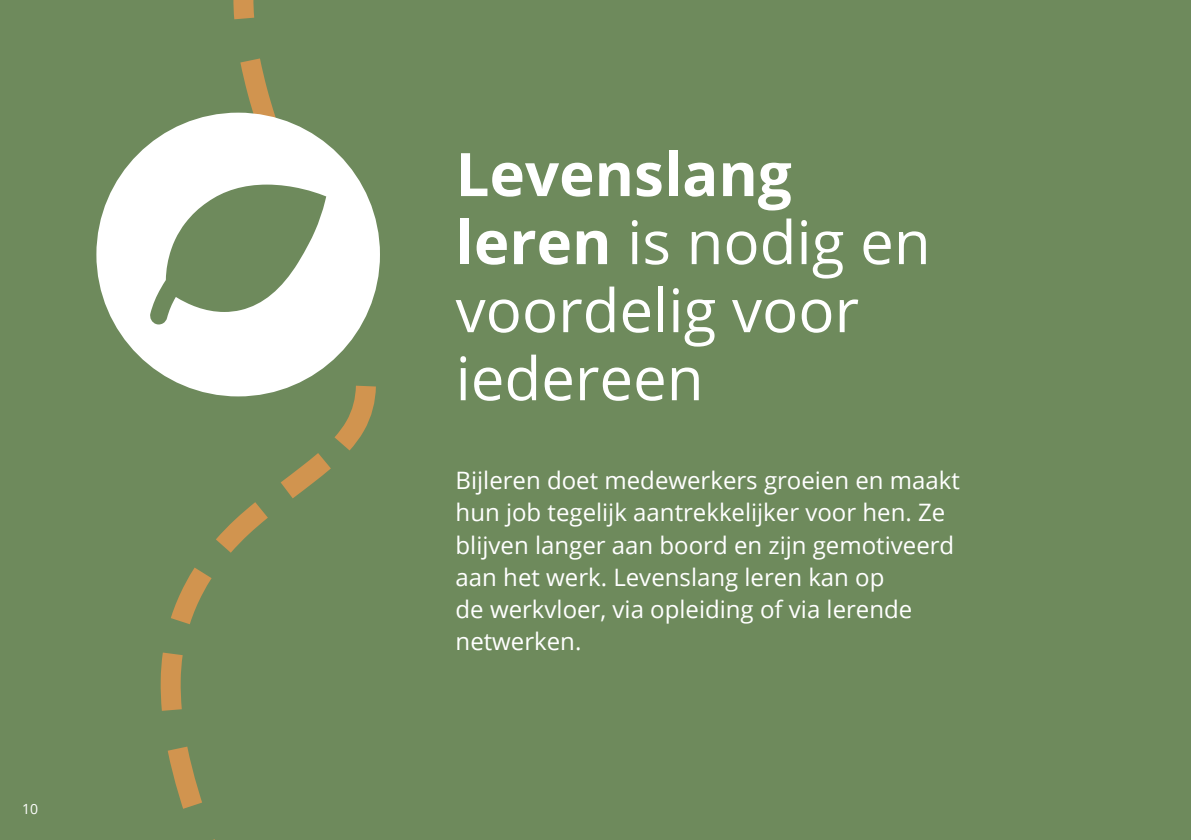
<style>
.page{position:relative;width:1191px;height:840px;background:#fff}
.page>*{position:absolute;margin:0;border:0;box-sizing:border-box;transform-origin:0 0}
.t1{font:60px/68px "Open Sans";color:#fff}
.t2{font:24px/32px "Open Sans";color:#fff}
.t3{font:14px "Open Sans";color:#fff}
.s1{font-weight:700}
</style>
<div class="page">
<div style="left:0;top:0;width:1191px;height:839px;background:#6e8a5c"></div>
<svg style="left:152px;top:0;width:228px;height:809px"></svg>
<div style="left:96px;top:113px;width:284px;height:283px;background:#fff;border-radius:50%"></div>
<svg style="left:149px;top:135px;width:192px;height:189px"></svg>
<p class="t3" style="left:22px;top:799px;width:18px">10</p>
<h1 class="t1" style="left:455px;top:139px;width:476px"><span class="s1">Levenslang leren</span> is nodig en voordelig voor iedereen</h1>
<p class="t2" style="left:455px;top:464px;width:506px">Bijleren doet medewerkers groeien en maakt hun job tegelijk aantrekkelijker voor hen. Ze blijven langer aan boord en zijn gemotiveerd aan het werk. Levenslang leren kan op<br>de werkvloer, via opleiding of via lerende netwerken.</p>
</div>
